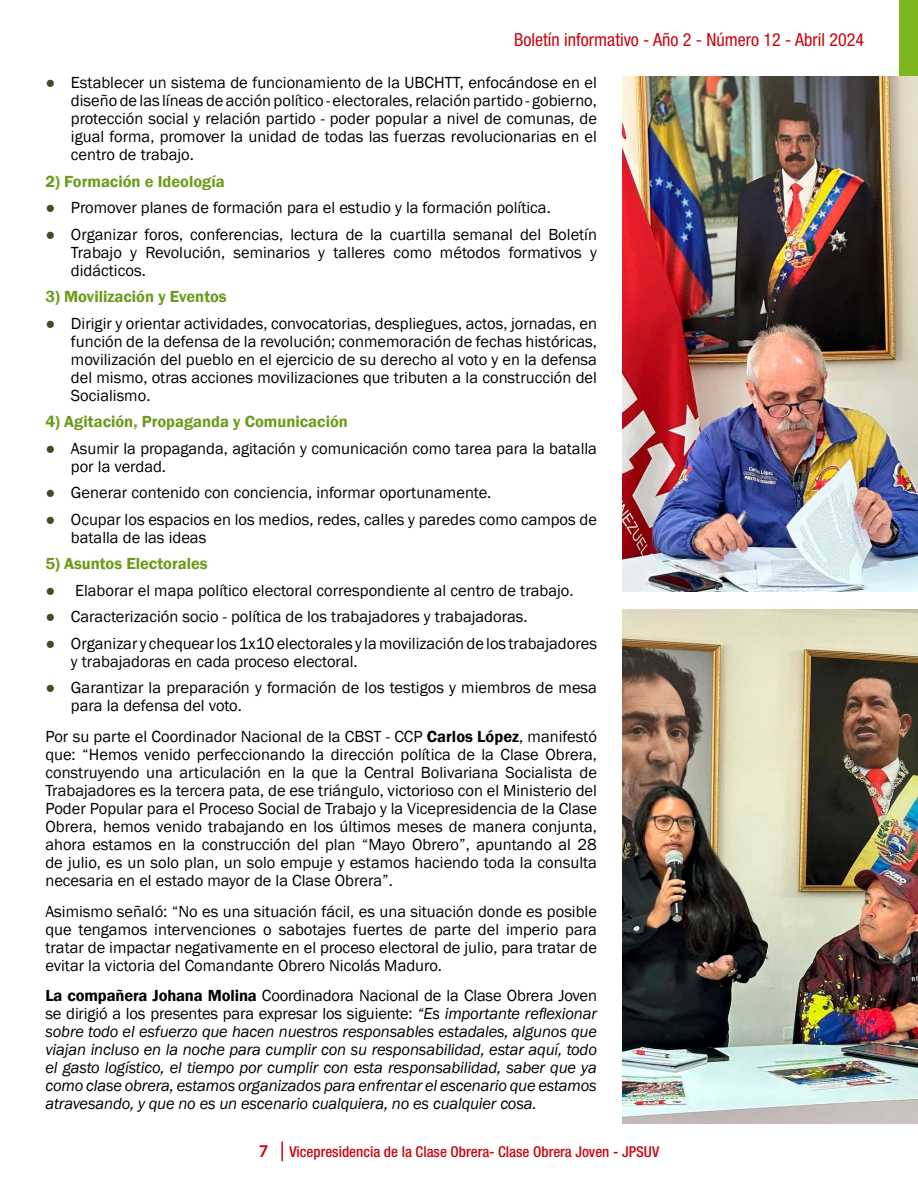
<style>
.page{position:relative;width:918px;height:1188px;background:#fff}
.page>*{position:absolute;margin:0;border:0;box-sizing:border-box;transform-origin:0 0}
.t1{font:condensed 18px "Helvetica Neue LT Std";color:#cb0610}
.t2{font:16.5px/18px "Franklin Gothic";color:#000;text-align:justify}
.t3{font:italic 16.5px/18px "Franklin Gothic";letter-spacing:-.01em;color:#000;text-align:justify}
.t4{font:600 16.5px "Franklin Gothic";color:#6c9b1a}
.t5{font:500 condensed 15px "Helvetica Neue";color:#cb0610}
.s1{font-weight:600;color:#424e21}
.s2{font-weight:600}
.s3{font-weight:600;font-style:normal}
.s4{font-style:normal}
.s5{font-family:"Myriad Pro";font-weight:600;font-stretch:normal;font-size:18px}
</style>
<div class="page">
<svg style="left:281px;top:1142px;width:2px;height:19px"></svg>
<div style="left:899px;top:0;width:19px;height:163px;background:#7eb61f"></div>
<img style="left:622px;top:77px;width:296px;height:514px">
<img style="left:622px;top:609px;width:296px;height:515px">
<p class="t1" style="left:514px;top:29px;width:351px">Boletín informativo - Año 2 - Número 12 - Abril 2024</p>
<p class="t2" style="left:71px;top:74px;width:528px;text-indent:-26px"><span class="s1">●</span> Establecer un sistema de funcionamiento de la UBCHTT, enfocándose en el diseño de las líneas de acción político - electorales, relación partido - gobierno, protección social y relación partido - poder popular a nivel de comunas, de igual forma, promover la unidad de todas las fuerzas revolucionarias en el centro de trabajo.</p>
<p class="t4" style="left:45px;top:171px;width:181px">2) Formación e Ideología</p>
<p class="t2" style="left:45px;top:199px;width:507px"><span class="s1">●</span> Promover planes de formación para el estudio y la formación política.</p>
<p class="t2" style="left:71px;top:225px;width:528px;text-indent:-26px"><span class="s1">●</span> Organizar foros, conferencias, lectura de la cuartilla semanal del Boletín Trabajo y Revolución, seminarios y talleres como métodos formativos y didácticos.</p>
<p class="t4" style="left:45px;top:286px;width:183px">3) Movilización y Eventos</p>
<p class="t2" style="left:71px;top:314px;width:528px;text-indent:-26px"><span class="s1">●</span> Dirigir y orientar actividades, convocatorias, despliegues, actos, jornadas, en función de la defensa de la revolución; conmemoración de fechas históricas, movilización del pueblo en el ejercicio de su derecho al voto y en la defensa del mismo, otras acciones movilizaciones que tributen a la construcción del Socialismo.</p>
<p class="t4" style="left:45px;top:411px;width:304px">4) Agitación, Propaganda y Comunicación</p>
<p class="t2" style="left:71px;top:439px;width:528px;text-indent:-26px"><span class="s1">●</span> Asumir la propaganda, agitación y comunicación como tarea para la batalla por la verdad.</p>
<p class="t2" style="left:45px;top:484px;width:448px"><span class="s1">●</span> Generar contenido con conciencia, informar oportunamente.</p>
<p class="t2" style="left:71px;top:510px;width:528px;text-indent:-26px"><span class="s1">●</span> Ocupar los espacios en los medios, redes, calles y paredes como campos de batalla de las ideas</p>
<p class="t4" style="left:45px;top:553px;width:164px">5) Asuntos Electorales</p>
<p class="t2" style="left:45px;top:581px;width:530px"><span class="s1">●</span> Elaborar el mapa político electoral correspondiente al centro de trabajo.</p>
<p class="t2" style="left:45px;top:608px;width:484px"><span class="s1">●</span> Caracterización socio - política de los trabajadores y trabajadoras.</p>
<p class="t2" style="left:71px;top:634px;width:528px;text-indent:-26px"><span class="s1">●</span> Organizar y chequear los 1x10 electorales y la movilización de los trabajadores y trabajadoras en cada proceso electoral.</p>
<p class="t2" style="left:71px;top:679px;width:528px;text-indent:-26px"><span class="s1">●</span> Garantizar la preparación y formación de los testigos y miembros de mesa para la defensa del voto.</p>
<p class="t2" style="left:45px;top:728px;width:553px">Por su parte el Coordinador Nacional de la CBST - CCP <span class="s2">Carlos López</span>, manifestó que: “Hemos venido perfeccionando la dirección política de la Clase Obrera, construyendo una articulación en la que la Central Bolivariana Socialista de Trabajadores es la tercera pata, de ese triángulo, victorioso con el Ministerio del Poder Popular para el Proceso Social de Trabajo y la Vicepresidencia de la Clase Obrera, hemos venido trabajando en los últimos meses de manera conjunta, ahora estamos en la construcción del plan “Mayo Obrero”, apuntando al 28 de julio, es un solo plan, un solo empuje y estamos haciendo toda la consulta necesaria en el estado mayor de la Clase Obrera”.</p>
<p class="t2" style="left:45px;top:902px;width:553px">Asimismo señaló: “No es una situación fácil, es una situación donde es posible que tengamos intervenciones o sabotajes fuertes de parte del imperio para tratar de impactar negativamente en el proceso electoral de julio, para tratar de evitar la victoria del Comandante Obrero Nicolás Maduro.</p>
<p class="t3" style="left:45px;top:987px;width:553px"><span class="s3">La compañera Johana Molina</span> <span class="s4">Coordinadora Nacional de la Clase Obrera Joven se dirigió a los presentes para expresar los siguiente:</span> “Es importante reflexionar sobre todo el esfuerzo que hacen nuestros responsables estadales, algunos que viajan incluso en la noche para cumplir con su responsabilidad, estar aquí, todo el gasto logístico, el tiempo por cumplir con esta responsabilidad, saber que ya como clase obrera, estamos organizados para enfrentar el escenario que estamos atravesando, y que no es un escenario cualquiera, no es cualquier cosa.</p>
<p class="t5" style="left:259px;top:1143px;width:402px"><span class="s5">7</span> Vicepresidencia de la Clase Obrera- Clase Obrera Joven - JPSUV</p>
</div>
